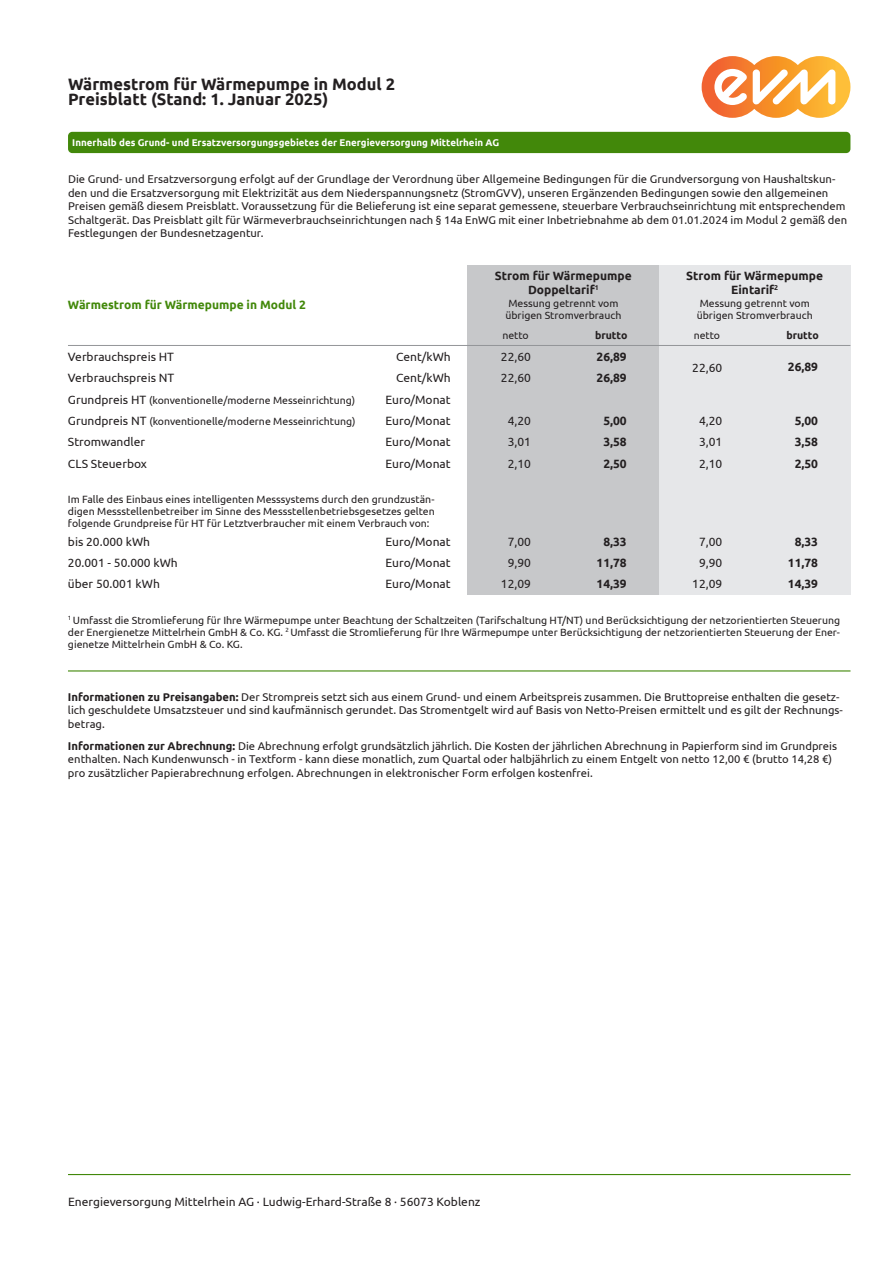
<style>
.page{position:relative;width:893px;height:1263px;background:#fff}
.page>*{position:absolute;margin:0;border:0;box-sizing:border-box;transform-origin:0 0}
._04_Head_Wärmestrom{font:700 16.5px/15px "Ubuntu";color:#231f20}
._086_Bezeichung{font:12px "Ubuntu";color:#231f20}
._086_Bezeichung-2{font:700 12px/14.4px "Ubuntu";color:#231f20;text-align:center}
.Body{font:12px "Ubuntu";color:#231f20}
._086_Bezeichung-3{font:700 12px "Ubuntu";color:#42880a}
._086_Bezeichung-4{font:11.25px/13.5px "Ubuntu";color:#231f20}
._086_Bezeichung-5{font:10.5px/12px "Ubuntu";color:#231f20;text-align:justify}
._086_Bezeichung-6{font:700 10.5px "Ubuntu";color:#231f20}
._02_Head_weiß{font:700 9.75px "Ubuntu";color:#fff}
.s1{font-size:12px}
.s2{font-weight:700}
</style>
<div class="page">
<div style="left:659px;top:265px;width:191px;height:330px;background:#e6e7e9"></div>
<div style="left:468px;top:265px;width:191px;height:330px;background:#c7c8ca"></div>
<svg style="left:702px;top:56px;width:148px;height:62px"></svg>
<hr style="left:68px;top:1174px;width:783px;height:1px;background:#42880a">
<hr style="left:68px;top:670px;width:782px;height:1px;background:#42880a">
<div style="left:68px;top:132px;width:782px;height:21px;background:#42880a;border-radius:4px"></div>
<hr style="left:68px;top:345px;width:782px;height:1px;background:#939598">
<p class="_04_Head_Wärmestrom" style="left:68px;top:76px;width:329px">Wärmestrom für Wärmepumpe in Modul 2<br>Preisblatt (Stand: 1. Januar 2025)</p>
<p class="_02_Head_weiß" style="left:72px;top:137px;width:428px">Innerhalb des Grund- und Ersatzversorgungsgebietes der Energieversorgung Mittelrhein AG</p>
<p class="_086_Bezeichung-4" style="left:68px;top:172px;width:781px">Die Grund- und Ersatzversorgung erfolgt auf der Grundlage der Verordnung über Allgemeine Bedingungen für die Grundversorgung von Haushaltskun&shy;den und die Ersatzversorgung mit Elektrizität aus dem Niederspannungsnetz (StromGVV), unseren Ergänzenden Bedingungen sowie den allgemeinen Preisen gemäß diesem Preisblatt. Voraussetzung für die Belieferung ist eine separat gemessene, steuerbare Verbrauchseinrichtung mit entsprechendem Schaltgerät. Das Preisblatt gilt für Wärmeverbrauchseinrichtungen nach § 14a EnWG mit einer Inbetriebnahme ab dem 01.01.2024 im Modul 2 gemäß den Festlegungen der Bundesnetzagentur.</p>
<p class="_086_Bezeichung-3" style="left:68px;top:298px;width:239px">Wärmestrom für Wärmepumpe in Modul 2</p>
<p class="_086_Bezeichung" style="left:68px;top:350px;width:108px">Verbrauchspreis HT</p>
<p class="_086_Bezeichung" style="left:68px;top:371px;width:108px">Verbrauchspreis NT</p>
<p class="_086_Bezeichung" style="left:396px;top:350px;width:56px">Cent/kWh</p>
<p class="_086_Bezeichung" style="left:396px;top:371px;width:56px">Cent/kWh</p>
<p class="_086_Bezeichung-2" style="left:495px;top:268px;width:138px">Strom für Wärmepumpe<br>Doppeltarif<sup>1</sup></p>
<p class="_086_Bezeichung-5" style="left:505px;top:296px;width:117px;line-height:12.6px">Messung getrennt vom übrigen Stromverbrauch</p>
<p class="_086_Bezeichung-2" style="left:686px;top:268px;width:138px">Strom für Wärmepumpe<br>Eintarif<sup>2</sup></p>
<p class="_086_Bezeichung-5" style="left:697px;top:296px;width:117px;line-height:12.6px">Messung getrennt vom übrigen Stromverbrauch</p>
<p class="_086_Bezeichung-5" style="left:502px;top:329px;width:28px">netto</p>
<p class="_086_Bezeichung-6" style="left:595px;top:329px;width:34px">brutto</p>
<p class="_086_Bezeichung-5" style="left:694px;top:329px;width:28px">netto</p>
<p class="_086_Bezeichung-6" style="left:786px;top:329px;width:34px">brutto</p>
<p class="_086_Bezeichung" style="left:501px;top:350px;width:32px">22,60</p>
<p class="_086_Bezeichung" style="left:501px;top:371px;width:32px">22,60</p>
<p class="_086_Bezeichung-2" style="left:596px;top:350px;width:32px">26,89</p>
<p class="_086_Bezeichung-2" style="left:596px;top:371px;width:32px">26,89</p>
<p class="_086_Bezeichung" style="left:692px;top:360px;width:32px">22,60</p>
<p class="_086_Bezeichung-2" style="left:788px;top:359px;width:32px">26,89</p>
<p class="_086_Bezeichung" style="left:386px;top:392px;width:67px">Euro/Monat</p>
<p class="_086_Bezeichung-5" style="left:68px;top:394px;width:289px"><span class="s1">Grundpreis HT</span> (konventionelle/moderne Messeinrichtung)</p>
<p class="_086_Bezeichung-5" style="left:68px;top:415px;width:289px"><span class="s1">Grundpreis NT</span> (konventionelle/moderne Messeinrichtung)</p>
<p class="_086_Bezeichung" style="left:386px;top:413px;width:67px">Euro/Monat</p>
<p class="_086_Bezeichung" style="left:68px;top:456px;width:81px">CLS Steuerbox</p>
<p class="_086_Bezeichung" style="left:386px;top:456px;width:67px">Euro/Monat</p>
<p class="_086_Bezeichung" style="left:508px;top:456px;width:25px">2,10</p>
<p class="_086_Bezeichung-2" style="left:603px;top:456px;width:25px">2,50</p>
<p class="_086_Bezeichung" style="left:699px;top:456px;width:25px">2,10</p>
<p class="_086_Bezeichung-2" style="left:795px;top:456px;width:25px">2,50</p>
<p class="_086_Bezeichung" style="left:508px;top:413px;width:25px">4,20</p>
<p class="_086_Bezeichung-2" style="left:603px;top:413px;width:25px">5,00</p>
<p class="_086_Bezeichung" style="left:699px;top:413px;width:25px">4,20</p>
<p class="_086_Bezeichung-2" style="left:795px;top:413px;width:25px">5,00</p>
<p class="_086_Bezeichung" style="left:68px;top:435px;width:79px">Stromwandler</p>
<p class="_086_Bezeichung" style="left:386px;top:435px;width:67px">Euro/Monat</p>
<p class="_086_Bezeichung" style="left:508px;top:435px;width:25px">3,01</p>
<p class="_086_Bezeichung-2" style="left:603px;top:435px;width:25px">3,58</p>
<p class="_086_Bezeichung" style="left:699px;top:435px;width:25px">3,01</p>
<p class="_086_Bezeichung-2" style="left:795px;top:435px;width:25px">3,58</p>
<p class="_086_Bezeichung-5" style="left:68px;top:493px;width:368px">Im Falle des Einbaus eines intelligenten Messsystems durch den grundzustän&shy;digen Messstellenbetreiber im Sinne des Messstellenbetriebsgesetzes gelten folgende Grundpreise für HT für Letztverbraucher mit einem Verbrauch von:</p>
<p class="_086_Bezeichung" style="left:68px;top:534px;width:84px">bis 20.000 kWh</p>
<p class="_086_Bezeichung" style="left:68px;top:555px;width:111px">20.001 - 50.000 kWh</p>
<p class="_086_Bezeichung" style="left:68px;top:576px;width:93px">über 50.001 kWh</p>
<p class="_086_Bezeichung" style="left:386px;top:534px;width:67px">Euro/Monat</p>
<p class="_086_Bezeichung" style="left:386px;top:555px;width:67px">Euro/Monat</p>
<p class="_086_Bezeichung" style="left:386px;top:576px;width:67px">Euro/Monat</p>
<p class="_086_Bezeichung" style="left:508px;top:534px;width:25px">7,00</p>
<p class="_086_Bezeichung" style="left:508px;top:555px;width:25px">9,90</p>
<p class="_086_Bezeichung" style="left:501px;top:576px;width:32px">12,09</p>
<p class="_086_Bezeichung-2" style="left:603px;top:534px;width:25px">8,33</p>
<p class="_086_Bezeichung-2" style="left:596px;top:555px;width:32px">11,78</p>
<p class="_086_Bezeichung-2" style="left:596px;top:576px;width:32px">14,39</p>
<p class="_086_Bezeichung" style="left:699px;top:534px;width:25px">7,00</p>
<p class="_086_Bezeichung" style="left:699px;top:555px;width:25px">9,90</p>
<p class="_086_Bezeichung" style="left:692px;top:576px;width:32px">12,09</p>
<p class="_086_Bezeichung-2" style="left:795px;top:534px;width:25px">8,33</p>
<p class="_086_Bezeichung-2" style="left:788px;top:555px;width:32px">11,78</p>
<p class="_086_Bezeichung-2" style="left:788px;top:576px;width:32px">14,39</p>
<p class="_086_Bezeichung-5" style="left:68px;top:614px;width:774px"><sup>1</sup> Umfasst die Stromlieferung für Ihre Wärmepumpe unter Beachtung der Schaltzeiten (Tarifschaltung HT/NT) und Berücksichtigung der netzorientierten Steuerung der Energienetze Mittelrhein GmbH &amp; Co. KG. <sup>2</sup> Umfasst die Stromlieferung für Ihre Wärmepumpe unter Berücksichtigung der netzorientierten Steuerung der Ener&shy;gienetze Mittelrhein GmbH &amp; Co. KG.</p>
<p class="_086_Bezeichung-4" style="left:68px;top:689px;width:776px"><span class="s2">Informationen zu Preisangaben:</span> Der Strompreis setzt sich aus einem Grund- und einem Arbeitspreis zusammen. Die Bruttopreise enthalten die gesetz&shy;lich geschuldete Umsatzsteuer und sind kaufmännisch gerundet. Das Stromentgelt wird auf Basis von Netto-Preisen ermittelt und es gilt der Rechnungs&shy;betrag.</p>
<p class="_086_Bezeichung-4" style="left:68px;top:738px;width:771px"><span class="s2">Informationen zur Abrechnung:</span> Die Abrechnung erfolgt grundsätzlich jährlich. Die Kosten der jährlichen Abrechnung in Papierform sind im Grundpreis enthalten. Nach Kundenwunsch - in Textform - kann diese monatlich, zum Quartal oder halbjährlich zu einem Entgelt von netto 12,00 € (brutto 14,28 €) pro zusätzlicher Papierabrechnung erfolgen. Abrechnungen in elektronischer Form erfolgen kostenfrei.</p>
<p class="Body" style="left:68px;top:1194px;width:414px">Energieversorgung Mittelrhein AG · Ludwig-Erhard-Straße 8 · 56073 Koblenz</p>
</div>
